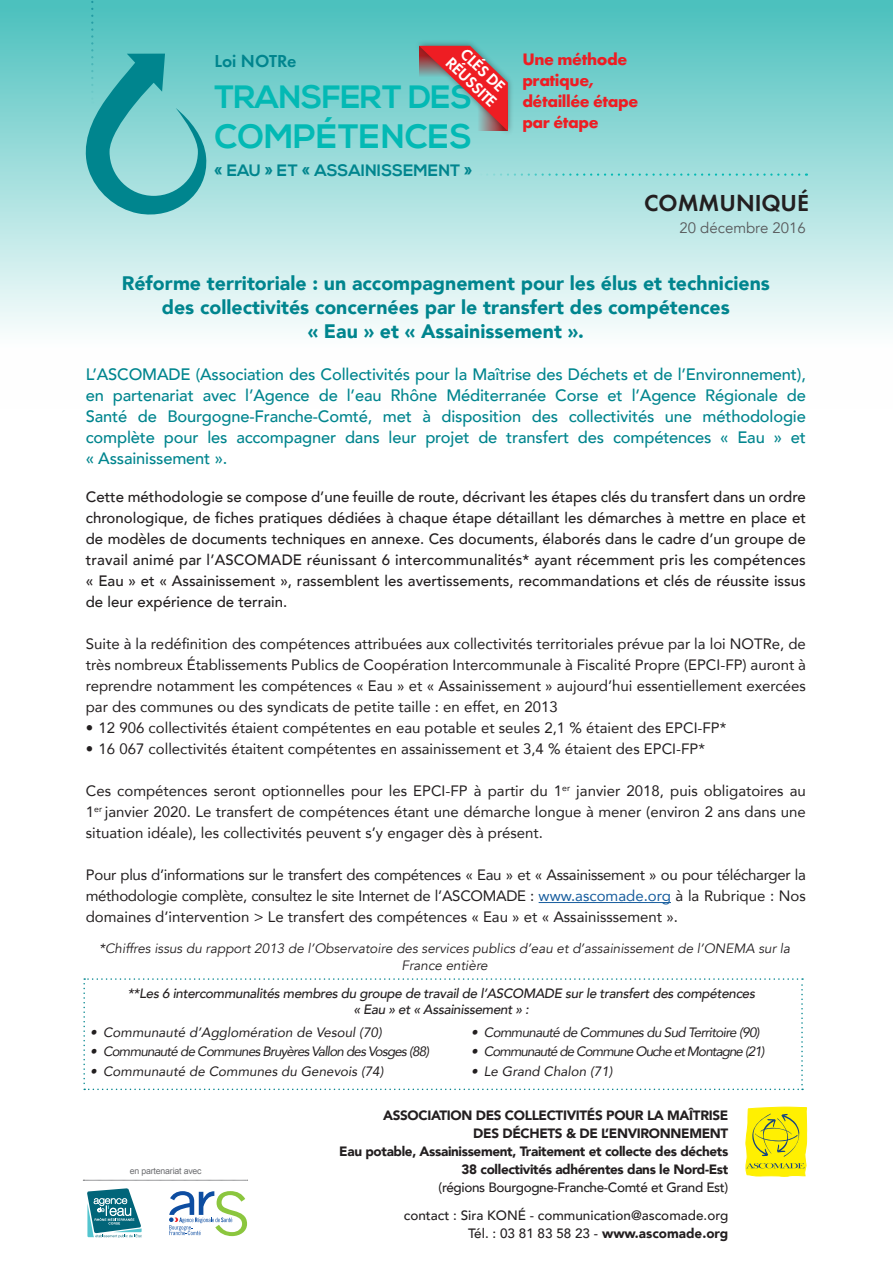
<style>
.page{position:relative;width:893px;height:1263px;background:#fff}
.page>*{position:absolute;margin:0;border:0;box-sizing:border-box;transform-origin:0 0}
.t1{font:700 33.75px "Nexa";letter-spacing:.01em;color:#03b9b4}
.t2{font:700 32.25px "Nexa";letter-spacing:-.02em;color:#03b9b4}
.t3{font:600 24px "Futura T";color:#231f20}
.t4{font:900 19.5px "Avenir";color:#00858e}
.t5{font:600 18px "Futura T";color:#00858e}
.t6{font:700 17.25px/21px "Futura T";letter-spacing:-.025em;color:#ee1d23}
.t7{font:500 16.5px/21px "Avenir";letter-spacing:-.01em;color:#00858e;text-align:justify}
.t8{font:700 16.5px "Nexa";color:#00858e}
.t9{font:600 16.5px "Futura T";color:#fff}
.t10{font:15px/21px "Avenir";color:#231f20;text-align:justify}
.t11{font:500 15px/21px "Avenir";color:#231f20;text-align:justify}
.t12{font:15px "Avenir";color:#57585a}
.t13{font:900 13.5px "Avenir";letter-spacing:-.025em;color:#231f20}
.t14{font:italic 13.5px/16.5px "Avenir";color:#231f20;text-align:center}
.t15{font:italic 500 13.5px "Avenir";letter-spacing:-.025em;color:#231f20}
.t16{font:italic 13.5px "Avenir";color:#231f20}
.t17{font:italic 13.5px "Avenir";letter-spacing:-.05em;color:#231f20}
.t18{font:500 13.5px "Avenir";color:#231f20}
.t19{font:500 13.5px "Avenir";letter-spacing:-.025em;color:#231f20}
.t20{font:italic 13.5px "Avenir";letter-spacing:-.07em;color:#231f20}
.t21{font:8.7px "Arial";letter-spacing:-.02em;color:#6c6d70}
.s1{color:#175d9e}
.s2{font-weight:900}
</style>
<div class="page">
<div style="left:0;top:0;width:893px;height:409px;background:linear-gradient(to bottom,#4dc1be,#fff)"></div>
<hr style="left:539px;top:902px;width:132px;height:1px;background:#175d9e">
<svg style="left:746px;top:1107px;width:61px;height:70px;background:#eae114"></svg>
<svg style="left:487px;top:173px;width:320px;height:3px"></svg>
<svg style="left:80px;top:0;width:129px;height:220px;background:#61c0c0"></svg>
<div style="left:414px;top:39px;width:100px;height:97px;background:#231f20;opacity:.45"></div>
<svg style="left:419px;top:46px;width:89px;height:85px;background:#ab7b7d"></svg>
<svg style="left:87px;top:1188px;width:55px;height:50px"></svg>
<svg style="left:170px;top:1191px;width:77px;height:45px"></svg>
<svg style="left:83px;top:1180px;width:165px;height:1px"></svg>
<svg style="left:83px;top:978px;width:720px;height:112px"></svg>
<p class="t9" style="left:470px;top:44px;width:56px;rotate:44deg">CLÉS DE</p>
<p class="t5" style="left:214px;top:50px;width:84px">Loi NOTRe</p>
<p class="t2" style="left:214px;top:78px;width:259px">TRANSFERT DES</p>
<p class="t1" style="left:214px;top:117px;width:259px">COMPÉTENCES</p>
<p class="t8" style="left:214px;top:160px;width:259px">« EAU » ET « ASSAINISSEMENT »</p>
<p class="t9" style="left:455px;top:53px;width:65px;rotate:44deg">RÉUSSITE</p>
<p class="t6" style="left:522px;top:49px;width:107px">Une méthode pratique,</p>
<p class="t6" style="left:522px;top:91px;width:118px">détaillée étape par étape</p>
<p class="t3" style="left:644px;top:189px;width:166px">COMMUNIQUÉ</p>
<p class="t12" style="left:679px;top:219px;width:128px">20 décembre 2016</p>
<p class="t4" style="left:122px;top:267px;width:650px">Réforme territoriale : un accompagnement pour les élus et techniciens</p>
<p class="t4" style="left:162px;top:291px;width:569px">des collectivités concernées par le transfert des compétences</p>
<p class="t4" style="left:308px;top:315px;width:278px">« Eau » et « Assainissement ».</p>
<p class="t7" style="left:86px;top:363px;width:722px">L’ASCOMADE (Association des Collectivités pour la Maîtrise des Déchets et de l’Environnement), en partenariat avec l’Agence de l’eau Rhône Méditerranée Corse et l’Agence Régionale de Santé de Bourgogne-Franche-Comté, met à disposition des collectivités une méthodologie complète pour les accompagner dans leur projet de transfert des compétences « Eau » et « Assainissement ».</p>
<p class="t11" style="left:86px;top:486px;width:722px">Cette méthodologie se compose d’une feuille de route, décrivant les étapes clés du transfert dans un ordre chronologique, de fiches pratiques dédiées à chaque étape détaillant les démarches à mettre en place et de modèles de documents techniques en annexe. Ces documents, élaborés dans le cadre d’un groupe de travail animé par l’ASCOMADE réunissant 6 intercommunalités* ayant récemment pris les compétences « Eau » et « Assainissement », rassemblent les avertissements, recommandations et clés de réussite issus de leur expérience de terrain.</p>
<p class="t10" style="left:86px;top:633px;width:722px">Suite à la redéfinition des compétences attribuées aux collectivités territoriales prévue par la loi NOTRe, de très nombreux Établissements Publics de Coopération Intercommunale à Fiscalité Propre (EPCI-FP) auront à reprendre notamment les compétences « Eau » et « Assainissement » aujourd’hui essentiellement exercées par des communes ou des syndicats de petite taille : en effet, en 2013</p>
<p class="t10" style="left:86px;top:717px;width:642px">• 12 906 collectivités étaient compétentes en eau potable et seules 2,1 % étaient des EPCI-FP*</p>
<p class="t10" style="left:86px;top:738px;width:621px">• 16 067 collectivités étaitent compétentes en assainissement et 3,4 % étaient des EPCI-FP*</p>
<p class="t10" style="left:86px;top:780px;width:722px">Ces compétences seront optionnelles pour les EPCI-FP à partir du 1<sup>er</sup> janvier 2018, puis obligatoires au 1<sup>er</sup> janvier 2020. Le transfert de compétences étant une démarche longue à mener (environ 2 ans dans une situation idéale), les collectivités peuvent s’y engager dès à présent.</p>
<p class="t10" style="left:86px;top:864px;width:722px">Pour plus d’informations sur le transfert des compétences « Eau » et « Assainissement » ou pour télécharger la méthodologie complète, consultez le site Internet de l’ASCOMADE : <span class="s1">www.ascomade.org</span> à la Rubrique : Nos domaines d’intervention &gt; Le transfert des compétences « Eau » et « Assainisssement ».</p>
<p class="t14" style="left:99px;top:941px;width:693px">*Chiffres issus du rapport 2013 de l’Observatoire des services publics d’eau et d’assainissement de l’ONEMA sur la<br>France entière</p>
<p class="t15" style="left:127px;top:985px;width:629px">**Les 6 intercommunalités membres du groupe de travail de l’ASCOMADE sur le transfert des compétences</p>
<p class="t15" style="left:353px;top:1002px;width:177px">« Eau » et « Assainissement » :</p>
<p class="t16" style="left:90px;top:1024px;width:293px">• Communauté d’Agglomération de Vesoul (70)</p>
<p class="t17" style="left:90px;top:1043px;width:340px">• Communauté de Communes Bruyères Vallon des Vosges (88)</p>
<p class="t16" style="left:90px;top:1063px;width:295px">• Communauté de Communes du Genevois (74)</p>
<p class="t17" style="left:471px;top:1024px;width:290px">• Communauté de Communes du Sud Territoire (90)</p>
<p class="t20" style="left:471px;top:1043px;width:295px">• Communauté de Commune Ouche et Montagne (21)</p>
<p class="t16" style="left:471px;top:1063px;width:143px">• Le Grand Chalon (71)</p>
<p class="t21" style="left:130px;top:1165px;width:73px">en partenariat avec</p>
<p class="t13" style="left:383px;top:1104px;width:347px">ASSOCIATION DES COLLECTIVITÉS POUR LA MAÎTRISE</p>
<p class="t13" style="left:473px;top:1122px;width:257px">DES DÉCHETS &amp; DE L’ENVIRONNEMENT</p>
<p class="t13" style="left:339px;top:1140px;width:391px">Eau potable, Assainissement, Traitement et collecte des déchets</p>
<p class="t13" style="left:462px;top:1158px;width:268px">38 collectivités adhérentes dans le Nord-Est</p>
<p class="t19" style="left:439px;top:1176px;width:291px">(régions Bourgogne-Franche-Comté et Grand Est)</p>
<p class="t18" style="left:404px;top:1203px;width:326px">contact : Sira KONÉ - communication@ascomade.org</p>
<p class="t18" style="left:468px;top:1221px;width:262px">Tél. : 03 81 83 58 23 - <span class="s2">www.ascomade.org</span></p>
</div>
